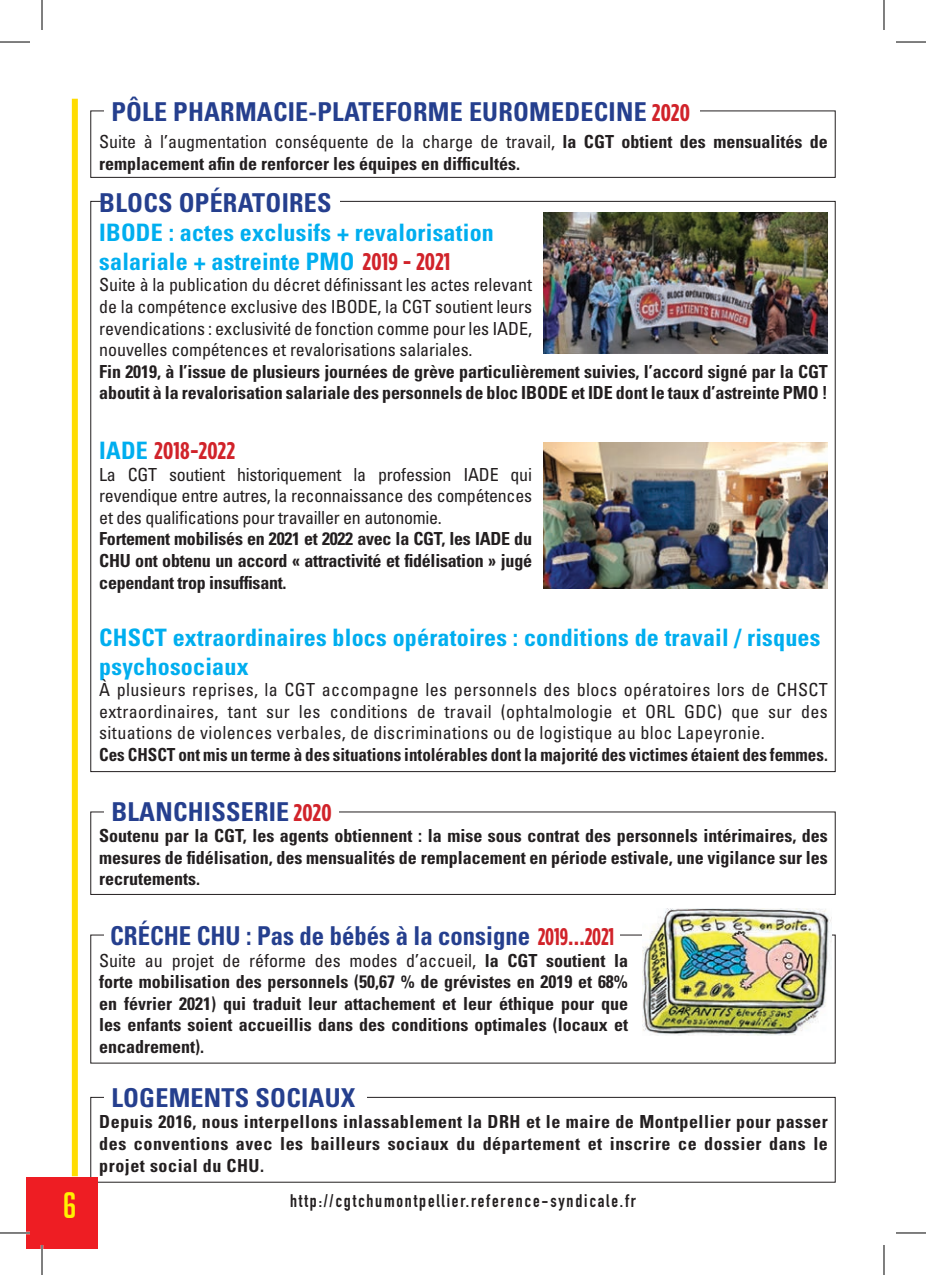
<style>
.page{position:relative;width:926px;height:1275px;background:#fff}
.page>*{position:absolute;margin:0;border:0;box-sizing:border-box;transform-origin:0 0}
.t1{font:36px "Big Noodle Titling";color:#fff101}
.t2{font:700 condensed 26px "Univers";letter-spacing:.01em;color:#253f8e}
.t3{font:700 condensed 26px "Univers";letter-spacing:.01em;color:#253f8e;scale:.95 1}
.t4{font:700 condensed 24px/28.8px "Univers";letter-spacing:.01em;color:#00aeef}
.t5{font:700 24px "Gotham Condensed";letter-spacing:.01em;color:#d1232a;scale:1.08 1}
.t6{font:700 condensed 18px/21.6px "Univers";color:#231f20;text-align:justify}
.t7{font:condensed 18px/21.6px "Univers";letter-spacing:-.005em;color:#231f20;text-align:justify}
.t8{font:700 condensed 18px "Univers";color:#231f20;scale:.95 1}
.t9{font:700 18px "DIN Condensed";letter-spacing:.1em;color:#231f20}
.s1{font-family:"Gotham Condensed";font-stretch:normal;font-size:24px;color:#d1232a}
.s2{font-weight:400}
.s3{font-family:"Gotham Condensed";font-stretch:normal;color:#d1232a}
.s4{font-family:"Univers";font-stretch:condensed;color:#00aeef}
</style>
<div class="page">
<div style="left:90px;top:111px;width:745px;height:67px;border:1px solid #231f20"></div>
<div style="left:90px;top:1097px;width:745px;height:85px;border:1px solid #231f20"></div>
<div style="left:104px;top:103px;width:596px;height:19px;background:#fff"></div>
<div style="left:104px;top:1087px;width:263px;height:19px;background:#fff"></div>
<div style="left:26px;top:1177px;width:72px;height:72px;background:#ee1d23"></div>
<div style="left:72px;top:99px;width:6px;height:1077px;background:#ffdc01"></div>
<img style="left:642px;top:908px;width:190px;height:127px">
<img style="left:543px;top:213px;width:284px;height:141px">
<img style="left:543px;top:443px;width:284px;height:146px">
<hr style="left:0;top:1231px;width:30px;height:3px;background:#fff">
<hr style="left:41px;top:1245px;width:2px;height:30px;background:#fff">
<hr style="left:0;top:42px;width:30px;height:1px;background:#000">
<hr style="left:896px;top:42px;width:30px;height:1px;background:#000">
<hr style="left:0;top:1232px;width:30px;height:1px;background:#000">
<hr style="left:896px;top:1232px;width:30px;height:1px;background:#000">
<hr style="left:42px;top:0;width:1px;height:30px;background:#000">
<hr style="left:42px;top:1245px;width:1px;height:30px;background:#000">
<hr style="left:884px;top:0;width:1px;height:30px;background:#000">
<hr style="left:884px;top:1245px;width:1px;height:30px;background:#000">
<h1 class="t1" style="left:63px;top:1185px;width:15px">6</h1>
<h2 class="t2" style="left:111px;top:95px;width:580px">PÔLE PHARMACIE-PLATEFORME EUROMEDECINE <span class="s1">2020</span></h2>
<p class="t6" style="left:99px;top:131px;width:730px"><span class="s2">Suite à l’augmentation conséquente de la charge de travail,</span> la CGT obtient des mensualités de remplacement afin de renforcer les équipes en difficultés.</p>
<h2 class="t2" style="left:99px;top:187px;width:234px">BLOCS OPÉRATOIRES</h2>
<h3 class="t4" style="left:99px;top:218px;width:396px">IBODE : actes exclusifs + revalorisation salariale + astreinte PMO <span class="s3">2019 - 2021</span></h3>
<p class="t7" style="left:99px;top:274px;width:434px">Suite à la publication du décret définissant les actes relevant de la compétence exclusive des IBODE, la CGT soutient leurs revendications : exclusivité de fonction comme pour les IADE, nouvelles compétences et revalorisations salariales.</p>
<p class="t6" style="left:99px;top:360px;width:730px">Fin 2019, à l’issue de plusieurs journées de grève particulièrement suivies, l’accord signé par la CGT aboutit à la revalorisation salariale des personnels de bloc IBODE et IDE dont le taux d’astreinte PMO !</p>
<h3 class="t5" style="left:99px;top:436px;width:127px"><span class="s4">IADE</span> 2018-2022</h3>
<p class="t7" style="left:99px;top:463px;width:434px">La CGT soutient historiquement la profession IADE qui revendique entre autres, la reconnaissance des compétences et des qualifications pour travailler en autonomie.</p>
<p class="t6" style="left:99px;top:528px;width:434px">Fortement mobilisés en 2021 et 2022 avec la CGT, les IADE du CHU ont obtenu un accord « attractivité et fidélisation » jugé cependant trop insuffisant.</p>
<h3 class="t4" style="left:99px;top:622px;width:723px">CHSCT extraordinaires blocs opératoires : conditions de travail / risques psychosociaux</h3>
<p class="t7" style="left:99px;top:678px;width:730px">À plusieurs reprises, la CGT accompagne les personnels des blocs opératoires lors de CHSCT extraordinaires, tant sur les conditions de travail (ophtalmologie et ORL GDC) que sur des situations de violences verbales, de discriminations ou de logistique au bloc Lapeyronie.</p>
<p class="t8" style="left:99px;top:743px;width:768px">Ces CHSCT ont mis un terme à des situations intolérables dont la majorité des victimes étaient des femmes.</p>
<h2 class="t2" style="left:111px;top:795px;width:222px">BLANCHISSERIE <span class="s1">2020</span></h2>
<p class="t6" style="left:99px;top:825px;width:730px">Soutenu par la CGT, les agents obtiennent : la mise sous contrat des personnels intérimaires, des mesures de fidélisation, des mensualités de remplacement en période estivale, une vigilance sur les recrutements.</p>
<h2 class="t3" style="left:110px;top:919px;width:532px">CRÉCHE CHU : Pas de bébés à la consigne <span class="s1">2019…2021</span></h2>
<p class="t6" style="left:99px;top:949px;width:530px"><span class="s2">Suite au projet de réforme des modes d’accueil,</span> la CGT soutient la forte mobilisation des personnels (50,67 % de grévistes en 2019 et 68% en février 2021) qui traduit leur attachement et leur éthique pour que les enfants soient accueillis dans des conditions optimales (locaux et encadrement).</p>
<h2 class="t2" style="left:111px;top:1081px;width:245px">LOGEMENTS SOCIAUX</h2>
<p class="t6" style="left:99px;top:1111px;width:730px">Depuis 2016, nous interpellons inlassablement la DRH et le maire de Montpellier pour passer des conventions avec les bailleurs sociaux du département et inscrire ce dossier dans le projet social du CHU.</p>
<p class="t9" style="left:290px;top:1189px;width:347px">http://cgtchumontpellier.reference-syndicale.fr</p>
</div>
